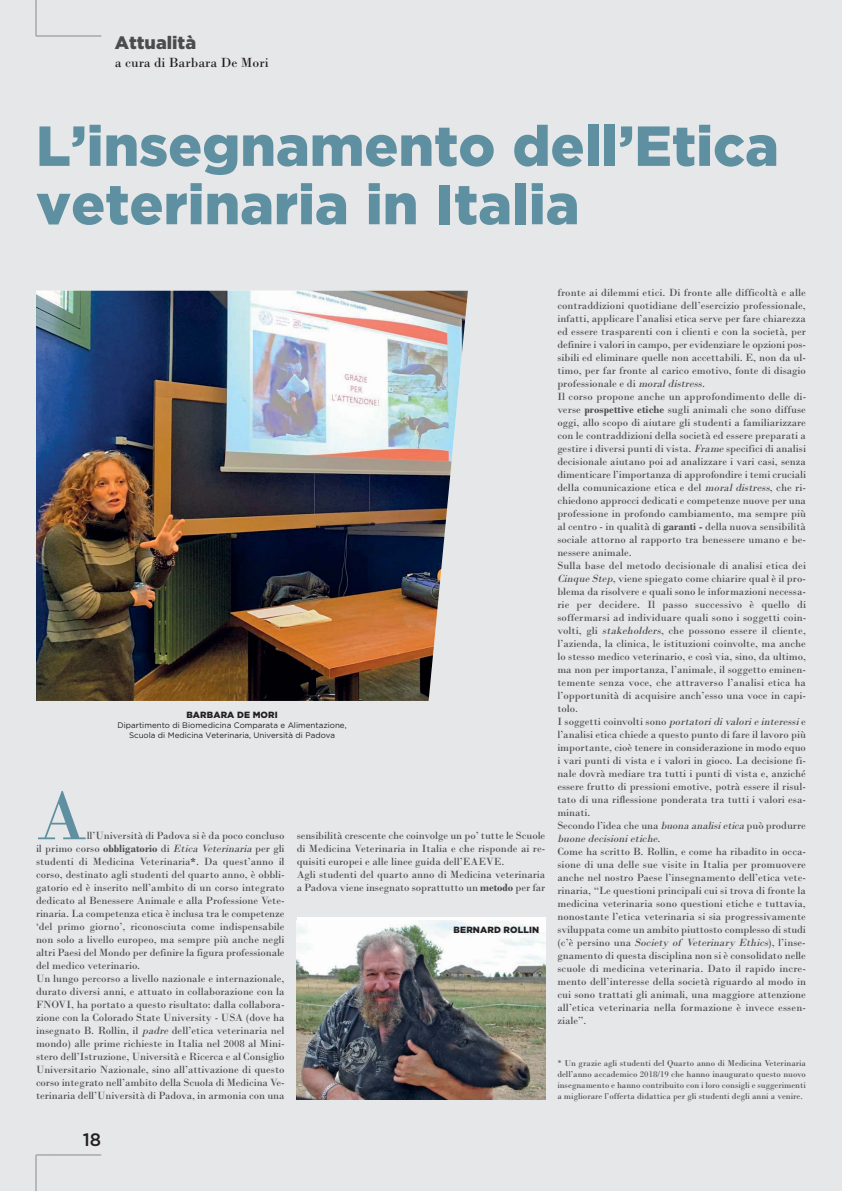
<style>
.page{position:relative;width:842px;height:1191px;background:#e6e7e8}
.page>*{position:absolute;margin:0;border:0;box-sizing:border-box;transform-origin:0 0}
.t1{font:72px "Bodoni";color:#5f90a2}
.t2{font:900 56.3px/58.4px "Gotham";color:#5f90a2}
.t3{font:900 18px "Gotham";color:#4c4c4e}
.t4{font:500 18px "Gotham";color:#231f20}
.t5{font:14px "Bodoni";color:#231f20}
.t6{font:11px/13px "Bodoni";color:#4c4c4e}
.t7{font:9px/11px "Bodoni";color:#4c4c4e;text-align:justify}
.t8{font:900 9px "Gotham";letter-spacing:.015em;color:#231f20}
.t9{font:8px/9.6px "Gotham";color:#231f20;text-align:center}
.s1{font-weight:700}
.s2{font-style:italic}
</style>
<div class="page">
<svg style="left:36px;top:1154px;width:66px;height:37px"></svg>
<svg style="left:36px;top:0;width:66px;height:37px"></svg>
<img style="left:36px;top:291px;width:432px;height:410px">
<img style="left:297px;top:920px;width:248px;height:179px">
<h3 class="t3" style="left:115px;top:36px;width:83px">Attualità</h3>
<p class="t5" style="left:115px;top:58px;width:155px">a cura di Barbara De Mori</p>
<h2 class="t2" style="left:36px;top:121px;width:744px">L’insegnamento dell’Etica veterinaria in Italia</h2>
<p class="t8" style="left:186px;top:712px;width:93px">BARBARA DE MORI</p>
<p class="t9" style="left:118px;top:721px;width:231px">Dipartimento di Biomedicina Comparata e Alimentazione,<br>Scuola di Medicina Veterinaria, Università di Padova</p>
<h1 class="t1" style="left:36px;top:791px;width:52px">A</h1>
<p class="t6" style="left:36px;top:830px;width:250px;text-indent:51px">ll’Università di Padova si è da poco concluso il primo corso <span class="s1">obbligatorio</span> di <span class="s2">Etica Veterinaria</span>per gli studenti di Medicina Veterinaria<span class="s1">*</span>. Da quest’anno il corso, destinato agli studenti del quarto anno, è obbli&shy;gatorio ed è inserito nell’ambito di un corso integrato dedicato al Benessere Animale e alla Professione Vete&shy;rinaria. La competenza etica è inclusa tra le competenze ‘del primo giorno’, riconosciuta come indispensabile non solo a livello europeo, ma sempre più anche negli altri Paesi del Mondo per definire la figura professionale del medico veterinario.<br>Un lungo percorso a livello nazionale e internazionale, durato diversi anni, e attuato in collaborazione con la FNOVI, ha portato a questo risultato: dalla collabora&shy;zione con la Colorado State University - USA (dove ha insegnato B. Rollin, il <span class="s2">padre</span> dell’etica veterinaria nel mondo) alle prime richieste in Italia nel 2008 al Mini&shy;stero dell’Istruzione, Università e Ricerca e al Consiglio Universitario Nazionale, sino all’attivazione di questo corso integrato nell’ambito della Scuola di Medicina Ve&shy;terinaria dell’Università di Padova, in armonia con una</p>
<p class="t6" style="left:297px;top:830px;width:250px">sensibilità crescente che coinvolge un po’ tutte le Scuole di Medicina Veterinaria in Italia e che risponde ai re&shy;quisiti europei e alle linee guida dell’EAEVE.<br>Agli studenti del quarto anno di Medicina veterinaria a Padova viene insegnato soprattutto un <span class="s1">metodo</span> per far</p>
<p class="t8" style="left:454px;top:926px;width:87px">BERNARD ROLLIN</p>
<p class="t6" style="left:557px;top:287px;width:250px">fronte ai dilemmi etici. Di fronte alle difficoltà e alle contraddizioni quotidiane dell’esercizio professionale, infatti, applicare l’analisi etica serve per fare chiarezza ed essere trasparenti con i clienti e con la società, per definire i valori in campo, per evidenziare le opzioni pos&shy;sibili ed eliminare quelle non accettabili. E, non da ul&shy;timo, per far fronte al carico emotivo, fonte di disagio professionale e di <span class="s2">moraldistress</span>.<br>Il corso propone anche un approfondimento delle di&shy;verse <span class="s1">prospettive etiche</span> sugli animali che sono diffuse oggi, allo scopo di aiutare gli studenti a familiarizzare con le contraddizioni della società ed essere preparati a gestire i diversi punti di vista. <span class="s2">Frame</span>specifici di analisi decisionale aiutano poi ad analizzare i vari casi, senza dimenticare l’importanza di approfondire i temi cruciali della comunicazione etica e del <span class="s2">moral distress</span>, che ri&shy;chiedono approcci dedicati e competenze nuove per una professione in profondo cambiamento, ma sempre più al centro - in qualità di <span class="s1">garanti -</span> della nuova sensibilità sociale attorno al rapporto tra benessere umano e be&shy;nessere animale.<br>Sulla base del metodo decisionale di analisi etica dei <span class="s2">Cinque Step</span>, viene spiegato come chiarire qual è il pro&shy;blema da risolvere e quali sono le informazioni necessa&shy;rie per decidere. Il passo successivo è quello di soffermarsi ad individuare quali sono i soggetti coin&shy;volti, gli <span class="s2">stakeholders</span>, che possono essere il cliente, l’azienda, la clinica, le istituzioni coinvolte, ma anche lo stesso medico veterinario, e così via, sino, da ultimo, ma non per importanza, l’animale, il soggetto eminen&shy;temente senza voce, che attraverso l’analisi etica ha l’opportunità di acquisire anch’esso una voce in capi&shy;tolo.<br>I s o g g e t t i c o i nv o l t i s o n o <span class="s2">portatoridivalorie interessi</span> e l’analisi etica chiede a questo punto di fare il lavoro più importante, cioè tenere in considerazione in modo equo i vari punti di vista e i valori in gioco. La decisione fi&shy;nale dovrà mediare tra tutti i punti di vista e, anziché essere frutto di pressioni emotive, potrà essere il risul&shy;tato di una riflessione ponderata tra tutti i valori esa&shy;minati.<br>Secondo l’idea che una <span class="s2">buona analisietica</span>può produrre <span class="s2">buone decisionietiche</span>.<br>Come ha scritto B. Rollin, e come ha ribadito in occa&shy;sione di una delle sue visite in Italia per promuovere anche nel nostro Paese l’insegnamento dell’etica vete&shy;rinaria, “Le questioni principali cui si trova di fronte la medicina veterinaria sono questioni etiche e tuttavia, nonostante l’etica veterinaria si sia progressivamente sviluppata come un ambito piuttosto complesso di studi ( c ’ è p e r s i n o u n a <span class="s2">Society of Veterinary Ethics</span>) , l ’ i n s e - gnamento di questa disciplina non si è consolidato nelle scuole di medicina veterinaria. Dato il rapido incre&shy;mento dell’interesse della società riguardo al modo in cui sono trattati gli animali, una maggiore attenzione all’etica veterinaria nella formazione è invece essen&shy;ziale”.</p>
<p class="t7" style="left:557px;top:1058px;width:250px">* Un grazie agli studenti del Quarto anno di Medicina Veterinaria dell’anno accademico 2018/19 che hanno inaugurato questo nuovo insegnamento e hanno contribuito con i loro consigli e suggerimenti a migliorare l’offerta didattica per gli studenti degli anni a venire.</p>
<h3 class="t4" style="left:83px;top:1133px;width:20px">18</h3>
</div>
